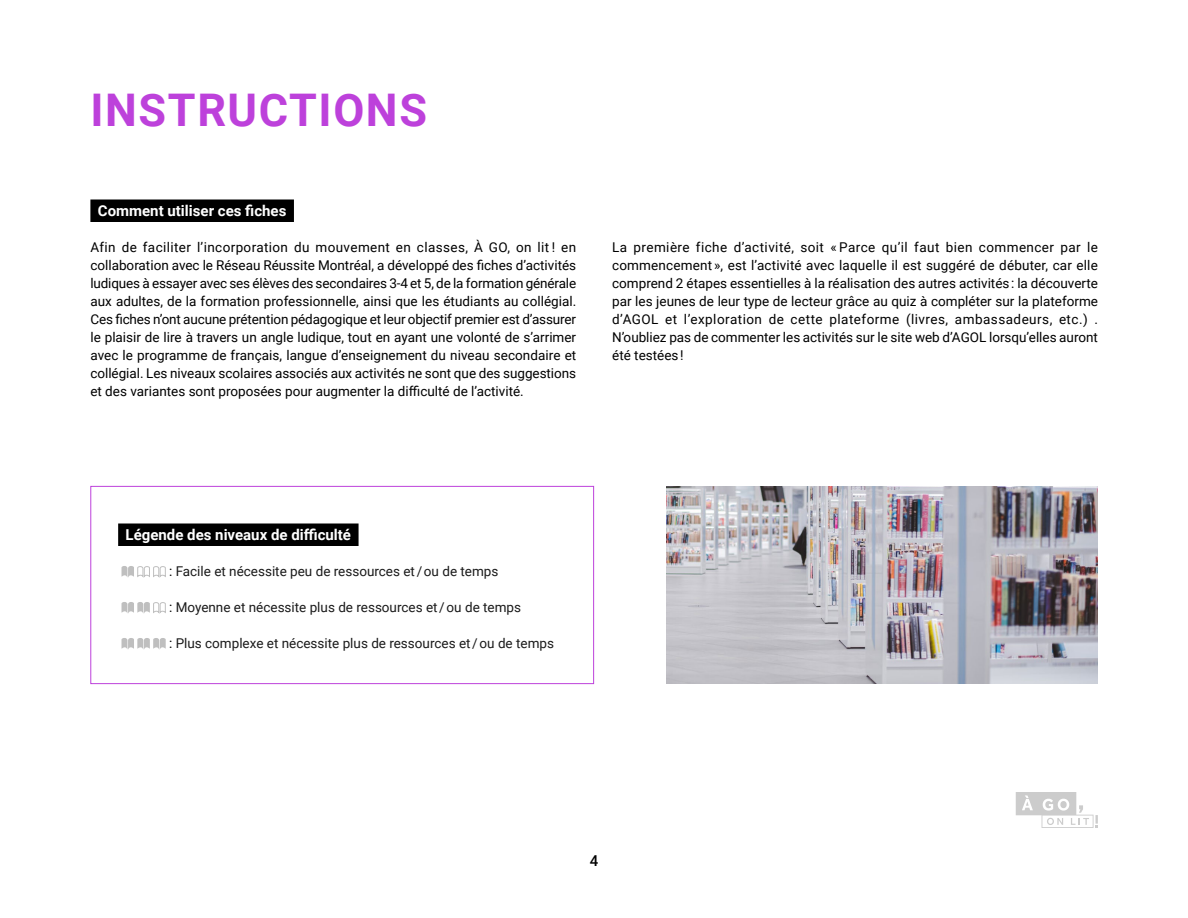
<style>
.page{position:relative;width:1188px;height:918px;background:#fff}
.page>*{position:absolute;margin:0;border:0;box-sizing:border-box;transform-origin:0 0}
.t1{font:700 45px "Roboto";letter-spacing:.035em;color:#bd41db}
.t2{font:700 15px "Roboto";color:#fff}
.t3{font:500 15px "Roboto";color:#000}
.t4{font:13.5px/18px "Roboto";color:#000;text-align:justify}
.t5{font:13.5px "Roboto";color:#1a1a1a}
.s1{color:#000}
</style>
<div class="page">
<img style="left:667px;top:486px;width:431px;height:198px">
<div style="left:90px;top:200px;width:204px;height:22px;background:#000"></div>
<div style="left:118px;top:524px;width:241px;height:22px;background:#000"></div>
<svg style="left:122px;top:566px;width:44px;height:12px"></svg>
<svg style="left:122px;top:602px;width:44px;height:12px"></svg>
<svg style="left:122px;top:638px;width:44px;height:12px"></svg>
<div style="left:90px;top:486px;width:504px;height:198px;border:1px solid #bd41db"></div>
<svg style="left:1016px;top:792px;width:82px;height:36px"></svg>
<h1 class="t1" style="left:91px;top:78px;width:338px">INSTRUCTIONS</h1>
<p class="t2" style="left:98px;top:200px;width:190px">Comment utiliser ces fiches</p>
<p class="t4" style="left:90px;top:238px;width:487px">Afin de faciliter l’incorporation du mouvement en classes, À GO, on lit ! en collaboration avec le Réseau Réussite Montréal, a développé des fiches d’activités ludiques à essayer avec ses élèves des secondaires 3‑4 et 5, de la formation générale aux adultes, de la formation professionnelle, ainsi que les étudiants au collégial.<br>Ces fiches n’ont aucune prétention pédagogique et leur objectif premier est d’assurer le plaisir de lire à travers un angle ludique, tout en ayant une volonté de s’arrimer avec le programme de français, langue d’enseignement du niveau secondaire et collégial. Les niveaux scolaires associés aux activités ne sont que des suggestions et des variantes sont proposées pour augmenter la difficulté de l’activité.</p>
<p class="t4" style="left:612px;top:238px;width:487px">La première fiche d’activité, soit « Parce qu’il faut bien commencer par le commencement », est l’activité avec laquelle il est suggéré de débuter, car elle comprend 2 étapes essentielles à la réalisation des autres activités : la découverte par les jeunes de leur type de lecteur grâce au quiz à compléter sur la plateforme d’AGOL et l’exploration de cette plateforme (livres, ambassadeurs, etc.) .<br>N’oubliez pas de commenter les activités sur le site web d’AGOL lorsqu’elles auront été testées !</p>
<p class="t2" style="left:126px;top:524px;width:227px">Légende des niveaux de difficulté</p>
<p class="t5" style="left:169px;top:562px;width:331px"><span class="s1">:</span> Facile et nécessite peu de ressources et / ou de temps</p>
<p class="t5" style="left:169px;top:598px;width:354px"><span class="s1">:</span> Moyenne et nécessite plus de ressources et / ou de temps</p>
<p class="t5" style="left:169px;top:634px;width:386px"><span class="s1">:</span> Plus complexe et nécessite plus de ressources et / ou de temps</p>
<p class="t3" style="left:590px;top:850px;width:10px">4</p>
</div>
